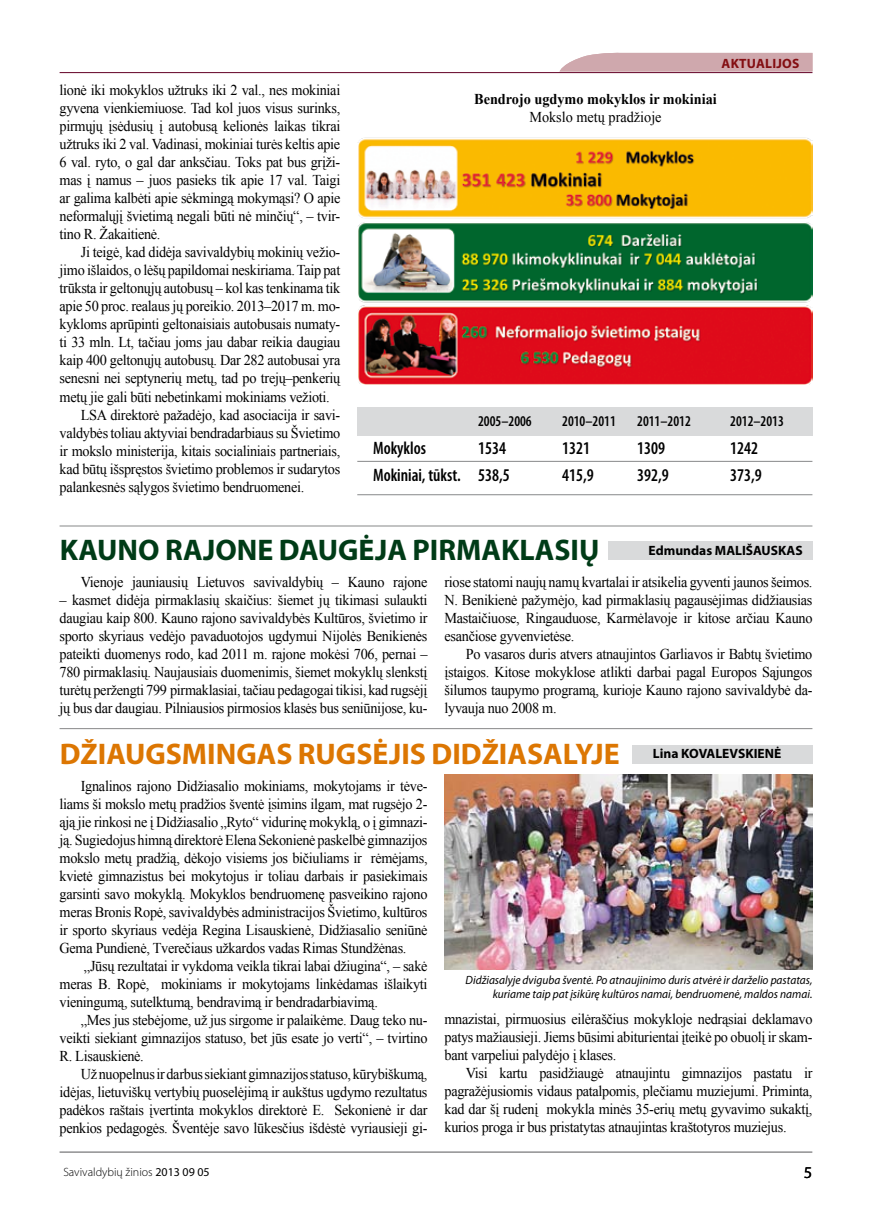
<style>
.page{position:relative;width:872px;height:1212px;background:#fff}
.page>*{position:absolute;margin:0;border:0;box-sizing:border-box;transform-origin:0 0}
.t1{font:700 29.85px "Myriad Pro";color:#dc7602}
.t2{font:700 29.85px "Myriad Pro";color:#003b17}
.t3{font:600 condensed 18px "Myriad Pro";color:#000;scale:.95 1}
.t4{font:15px/18px "Times New Roman";letter-spacing:-.02em;color:#000;text-align:justify;scale:.95 1}
.t5{font:600 condensed 15px "Myriad Pro";color:#000;scale:.95 1}
.t6{font:700 15px "Times New Roman";color:#000;scale:.95 1}
.t7{font:15px "Times New Roman";color:#000;scale:.95 1}
.t8{font:700 13.5px "Myriad Pro";color:#000}
.t9{font:700 13.5px "Myriad Pro";color:#840e12}
.t10{font:italic 12px/14.4px "Myriad Pro";color:#000;text-align:right;scale:.95 1}
.t11{font:300 12px "Myriad Pro";color:#000}
.s1{font-weight:400}
</style>
<div class="page">
<hr style="left:60px;top:72px;width:752px;height:1px;background:#620025">
<hr style="left:60px;top:1152px;width:752px;height:1px;background:#58585a">
<div style="left:357px;top:408px;width:455px;height:28px;background:#d9dadb"></div>
<svg style="left:560px;top:52px;width:252px;height:19px;background:#d3b0b4"></svg>
<img style="left:358px;top:137px;width:454px;height:247px">
<div style="left:632px;top:745px;width:180px;height:19px;background:#d9dadb"></div>
<img style="left:444px;top:775px;width:368px;height:194px">
<div style="left:608px;top:541px;width:204px;height:19px;background:#d9dadb"></div>
<hr style="left:60px;top:728px;width:752px;height:1px;background:#878889">
<hr style="left:60px;top:526px;width:752px;height:1px;background:#878889">
<hr style="left:357px;top:494px;width:455px;height:1px;background:#878889">
<hr style="left:357px;top:461px;width:455px;height:1px;background:#878889">
<p class="t4" style="left:60px;top:81px;width:297px">lionė iki mokyklos užtruks iki 2 val., nes mokiniai gyvena vienkiemiuose. Tad kol juos visus surinks, pirmųjų įsėdusių į autobusą kelionės laikas tikrai užtruks iki 2 val. Vadinasi, mokiniai turės keltis apie 6 val. ryto, o gal dar anksčiau. Toks pat bus grįži&shy;mas į namus – juos pasieks tik apie 17 val. Taigi ar galima kalbėti apie sėkmingą mokymąsi? O apie neformalųjį švietimą negali būti nė minčių“, – tvir&shy;tino R. Žakaitienė.</p>
<p class="t4" style="left:81px;top:243px;width:275px">Ji teigė, kad didėja savivaldybių mokinių vežio-</p>
<p class="t4" style="left:60px;top:261px;width:297px">jimo išlaidos, o lėšų papildomai neskiriama. Taip pat</p>
<p class="t4" style="left:60px;top:279px;width:297px">trūksta ir geltonųjų autobusų – kol kas tenkinama tik</p>
<p class="t4" style="left:60px;top:297px;width:297px">apie 50 proc. realaus jų poreikio. 2013–2017 m. mo-</p>
<p class="t4" style="left:60px;top:315px;width:297px">kykloms aprūpinti geltonaisiais autobusais numaty-</p>
<p class="t4" style="left:60px;top:333px;width:297px">ti 33 mln. Lt, tačiau joms jau dabar reikia daugiau</p>
<p class="t4" style="left:60px;top:351px;width:297px">kaip 400 geltonųjų autobusų. Dar 282 autobusai yra</p>
<p class="t4" style="left:60px;top:369px;width:297px">senesni nei septynerių metų, tad po trejų–penkerių</p>
<p class="t4" style="left:60px;top:387px;width:286px">metų jie gali būti nebetinkami mokiniams vežioti.</p>
<p class="t4" style="left:81px;top:405px;width:275px">LSA direktorė pažadėjo, kad asociacija ir savi-</p>
<p class="t4" style="left:60px;top:423px;width:297px">valdybės toliau aktyviai bendradarbiaus su Švietimo</p>
<p class="t4" style="left:60px;top:441px;width:297px">ir mokslo ministerija, kitais socialiniais partneriais,</p>
<p class="t4" style="left:60px;top:459px;width:297px">kad būtų išspręstos švietimo problemos ir sudarytos</p>
<p class="t4" style="left:60px;top:477px;width:259px">palankesnės sąlygos švietimo bendruomenei.</p>
<p class="t9" style="left:721px;top:55px;width:9px">aktualijos</p>
<p class="t6" style="left:474px;top:88px;width:257px">Bendrojo ugdymo mokyklos ir mokiniai</p>
<p class="t7" style="left:529px;top:107px;width:141px">Mokslo metų pradžioje</p>
<p class="t5" style="left:478px;top:412px;width:58px">2005–2006</p>
<p class="t5" style="left:562px;top:412px;width:58px">2010–2011</p>
<p class="t5" style="left:637px;top:412px;width:58px">2011–2012</p>
<p class="t5" style="left:730px;top:412px;width:58px">2012–2013</p>
<p class="t3" style="left:373px;top:436px;width:57px">Mokyklos</p>
<p class="t3" style="left:478px;top:436px;width:31px">1534</p>
<p class="t3" style="left:562px;top:436px;width:31px">1321</p>
<p class="t3" style="left:637px;top:436px;width:31px">1309</p>
<p class="t3" style="left:730px;top:436px;width:31px">1242</p>
<p class="t3" style="left:373px;top:464px;width:145px">Mokiniai, tūkst. 538,5</p>
<p class="t3" style="left:562px;top:464px;width:35px">415,9</p>
<p class="t3" style="left:637px;top:464px;width:35px">392,9</p>
<p class="t3" style="left:730px;top:464px;width:35px">373,9</p>
<h1 class="t2" style="left:60px;top:531px;width:541px">KAUNO RAJONE DAUGĖJA PIRMAKLASIŲ</h1>
<p class="t4" style="left:81px;top:573px;width:366px">Vienoje jauniausių Lietuvos savivaldybių – Kauno rajone</p>
<p class="t4" style="left:60px;top:591px;width:389px">– kasmet didėja pirmaklasių skaičius: šiemet jų tikimasi sulaukti daugiau kaip 800. Kauno rajono savivaldybės Kultūros, švietimo ir sporto skyriaus vedėjo pavaduotojos ugdymui Nijolės Benikienės pateikti duomenys rodo, kad 2011 m. rajone mokėsi 706, pernai – 780 pirmaklasių. Naujausiais duomenimis, šiemet mokyklų slenkstį turėtų peržengti 799 pirmaklasiai, tačiau pedagogai tikisi, kad rugsėjį jų bus dar daugiau. Pilniausios pirmosios klasės bus seniūnijose, ku-</p>
<p class="t8" style="left:648px;top:541px;width:156px">Edmundas MALIŠAUSKAS</p>
<p class="t4" style="left:444px;top:573px;width:389px">riose statomi naujų namų kvartalai ir atsikelia gyventi jaunos šeimos.<br>N. Benikienė pažymėjo, kad pirmaklasių pagausėjimas didžiausias Mastaičiuose, Ringauduose, Karmėlavoje ir kitose arčiau Kauno esančiose gyvenvietėse.</p>
<p class="t4" style="left:444px;top:645px;width:389px;text-indent:21px">Po vasaros duris atvers atnaujintos Garliavos ir Babtų švietimo įstaigos. Kitose mokyklose atlikti darbai pagal Europos Sąjungos šilumos taupymo programą, kurioje Kauno rajono savivaldybė da&shy;lyvauja nuo 2008 m.</p>
<h1 class="t1" style="left:60px;top:735px;width:561px">DŽIAUGSMINGAS RUGSĖJIS DIDŽIASALYJE</h1>
<p class="t4" style="left:60px;top:776px;width:389px;text-indent:21px">Ignalinos rajono Didžiasalio mokiniams, mokytojams ir tėve&shy;liams ši mokslo metų pradžios šventė įsimins ilgam, mat rugsėjo 2- ąją jie rinkosi ne į Didžiasalio „Ryto“ vidurinę mokyklą, o į gimnazi&shy;ją. Sugiedojus himną direktorė Elena Sekonienė paskelbė gimnazijos mokslo metų pradžią, dėkojo visiems jos bičiuliams ir rėmėjams, kvietė gimnazistus bei mokytojus ir toliau darbais ir pasiekimais garsinti savo mokyklą. Mokyklos bendruomenę pasveikino rajono meras Bronis Ropė, savivaldybės administracijos Švietimo, kultūros ir sporto skyriaus vedėja Regina Lisauskienė, Didžiasalio seniūnė Gema Pundienė, Tverečiaus užkardos vadas Rimas Stundžėnas.</p>
<p class="t4" style="left:60px;top:956px;width:389px;text-indent:24px">„Jūsų rezultatai ir vykdoma veikla tikrai labai džiugina“, – sakė meras B. Ropė, mokiniams ir mokytojams linkėdamas išlaikyti vieningumą, sutelktumą, bendravimą ir bendradarbiavimą.</p>
<p class="t4" style="left:60px;top:1010px;width:389px;text-indent:21px">„Mes jus stebėjome, už jus sirgome ir palaikėme. Daug teko nu&shy;veikti siekiant gimnazijos statuso, bet jūs esate jo verti“, – tvirtino R. Lisauskienė.</p>
<p class="t4" style="left:60px;top:1064px;width:389px;text-indent:21px">Už nuopelnus ir darbus siekiant gimnazijos statuso, kūrybiškumą, idėjas, lietuviškų vertybių puoselėjimą ir aukštus ugdymo rezultatus padėkos raštais įvertinta mokyklos direktorė E. Sekonienė ir dar penkios pedagogės. Šventėje savo lūkesčius išdėstė vyriausieji gi-</p>
<p class="t8" style="left:653px;top:745px;width:130px">Lina KOVALEVSKIENĖ</p>
<p class="t10" style="left:465px;top:972px;width:366px">Didžiasalyje dviguba šventė. Po atnaujinimo duris atvėrė ir darželio pastatas, kuriame taip pat įsikūrę kultūros namai, bendruomenė, maldos namai.</p>
<p class="t4" style="left:444px;top:1009px;width:389px">mnazistai, pirmuosius eilėraščius mokykloje nedrąsiai deklamavo patys mažiausieji. Jiems būsimi abiturientai įteikė po obuolį ir skam&shy;bant varpeliui palydėjo į klases.</p>
<p class="t4" style="left:444px;top:1063px;width:389px;text-indent:21px">Visi kartu pasidžiaugė atnaujintu gimnazijos pastatu ir pagražėjusiomis vidaus patalpomis, plečiamu muziejumi. Priminta, kad dar šį rudenį mokykla minės 35-erių metų gyvavimo sukaktį, kurios proga ir bus pristatytas atnaujintas kraštotyros muziejus.</p>
<p class="t11" style="left:63px;top:1165px;width:148px">Savivaldybių žinios <span class="s1">2013 09 05</span></p>
</div>
